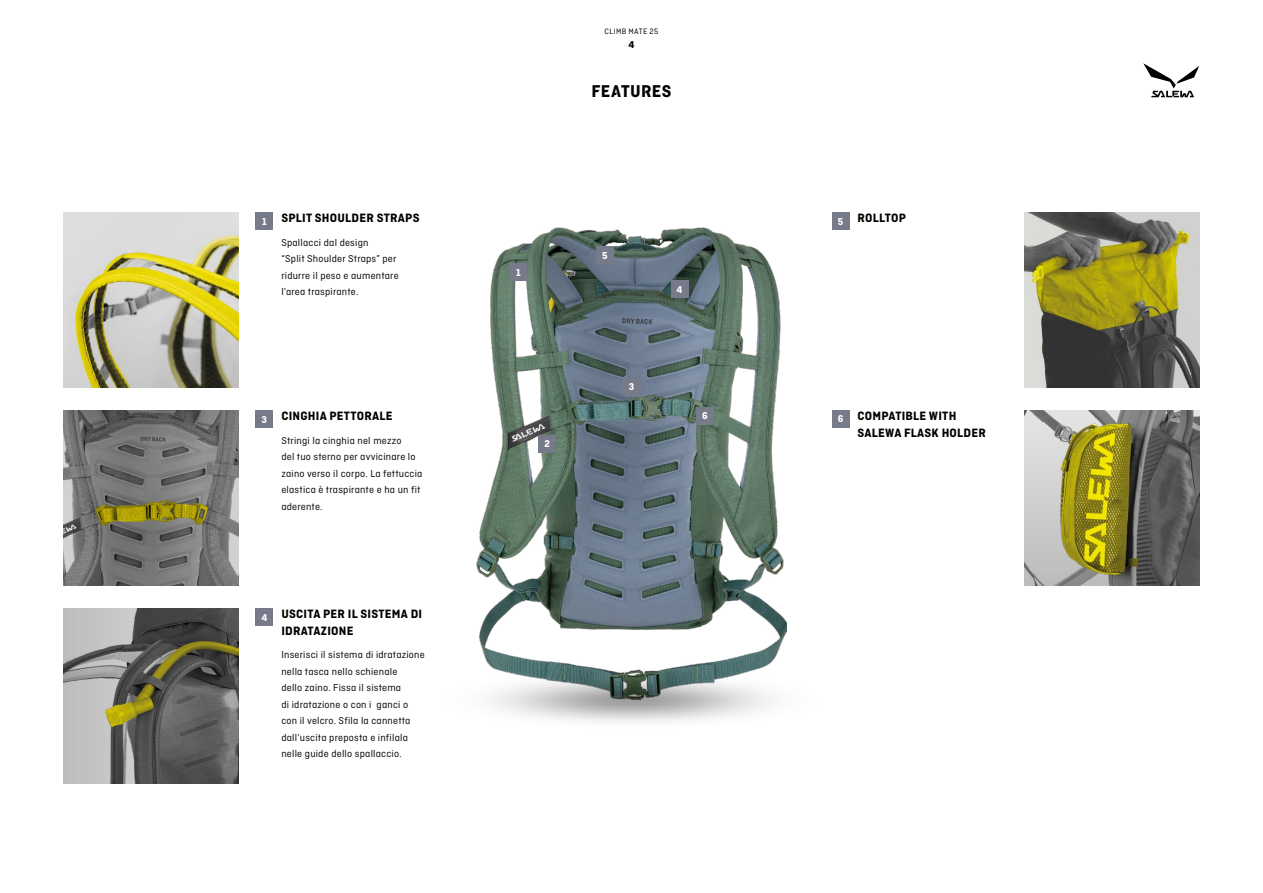
<style>
.page{position:relative;width:1263px;height:893px;background:#fff}
.page>*{position:absolute;margin:0;border:0;box-sizing:border-box;transform-origin:0 0}
.t1{font:18px "Ciutadella Hy";letter-spacing:.02em;color:#000}
.t2{font:700 12.75px/16.5px "Ciutadella";letter-spacing:.02em;color:#000}
.t3{font:10.5px/16.5px "Ciutadella";letter-spacing:.02em;color:#000}
.t4{font:700 10.5px "Ciutadella";color:#fff}
.t5{font:700 10.5px "Ciutadella";color:#000}
.t6{font:8.25px "Ciutadella";letter-spacing:.05em;color:#000}
</style>
<div class="page">
<svg style="left:1143px;top:63px;width:56px;height:34px"></svg>
<img style="left:476px;top:228px;width:311px;height:440px">
<img style="left:491px;top:668px;width:282px;height:54px">
<div style="left:510px;top:264px;width:17px;height:17px;background:#777a89"></div>
<div style="left:539px;top:435px;width:17px;height:17px;background:#777a89"></div>
<div style="left:671px;top:281px;width:17px;height:17px;background:#777a89"></div>
<div style="left:623px;top:379px;width:17px;height:17px;background:#777a89"></div>
<div style="left:596px;top:247px;width:17px;height:17px;background:#777a89"></div>
<div style="left:696px;top:407px;width:17px;height:17px;background:#777a89"></div>
<div style="left:256px;top:213px;width:17px;height:17px;background:#777a89"></div>
<div style="left:256px;top:609px;width:17px;height:17px;background:#777a89"></div>
<div style="left:832px;top:213px;width:17px;height:17px;background:#777a89"></div>
<div style="left:256px;top:411px;width:17px;height:17px;background:#777a89"></div>
<div style="left:832px;top:411px;width:17px;height:17px;background:#777a89"></div>
<img style="left:64px;top:609px;width:175px;height:174px">
<img style="left:1024px;top:213px;width:175px;height:174px">
<img style="left:1024px;top:411px;width:175px;height:174px">
<img style="left:64px;top:213px;width:175px;height:175px">
<img style="left:64px;top:411px;width:175px;height:175px">
<p class="t6" style="left:604px;top:27px;width:55px">CLIMB MATE 25</p>
<p class="t5" style="left:628px;top:39px;width:7px">4</p>
<h1 class="t1" style="left:591px;top:81px;width:82px">FEATURES</h1>
<p class="t4" style="left:262px;top:215px;width:6px">1</p>
<p class="t2" style="left:281px;top:210px;width:140px">SPLIT SHOULDER STRAPS</p>
<p class="t3" style="left:281px;top:234px;width:119px">Spallacci dal design<br>“Split Shoulder Straps” per ridurre il peso e aumentare l’area traspirante.</p>
<p class="t4" style="left:516px;top:266px;width:6px">1</p>
<p class="t4" style="left:602px;top:249px;width:7px">5</p>
<p class="t4" style="left:676px;top:283px;width:7px">4</p>
<p class="t4" style="left:838px;top:215px;width:7px">5</p>
<p class="t2" style="left:857px;top:210px;width:50px">ROLLTOP</p>
<p class="t4" style="left:629px;top:381px;width:7px">3</p>
<p class="t4" style="left:702px;top:409px;width:7px">6</p>
<p class="t2" style="left:281px;top:408px;width:113px">CINGHIA PETTORALE</p>
<p class="t3" style="left:281px;top:432px;width:143px">Stringi la cinghia nel mezzo<br>del tuo sterno per avvicinare lo zaino verso il corpo. La fettuccia elastica è traspirante e ha un fit aderente.</p>
<p class="t4" style="left:262px;top:413px;width:7px">3</p>
<p class="t4" style="left:838px;top:413px;width:7px">6</p>
<p class="t4" style="left:544px;top:437px;width:7px">2</p>
<p class="t2" style="left:857px;top:408px;width:130px">COMPATIBLE WITH<br>SALEWA FLASK HOLDER</p>
<p class="t4" style="left:261px;top:611px;width:7px">4</p>
<p class="t2" style="left:281px;top:606px;width:142px">USCITA PER IL SISTEMA DI<br>IDRATAZIONE</p>
<p class="t3" style="left:281px;top:647px;width:145px">Inserisci il sistema di idratazione nella tasca nello schienale<br>dello zaino. Fissa il sistema<br>di idratazione o con i ganci o con il velcro. Sfila la cannetta dall’uscita preposta e infilala nelle guide dello spallaccio.</p>
</div>
